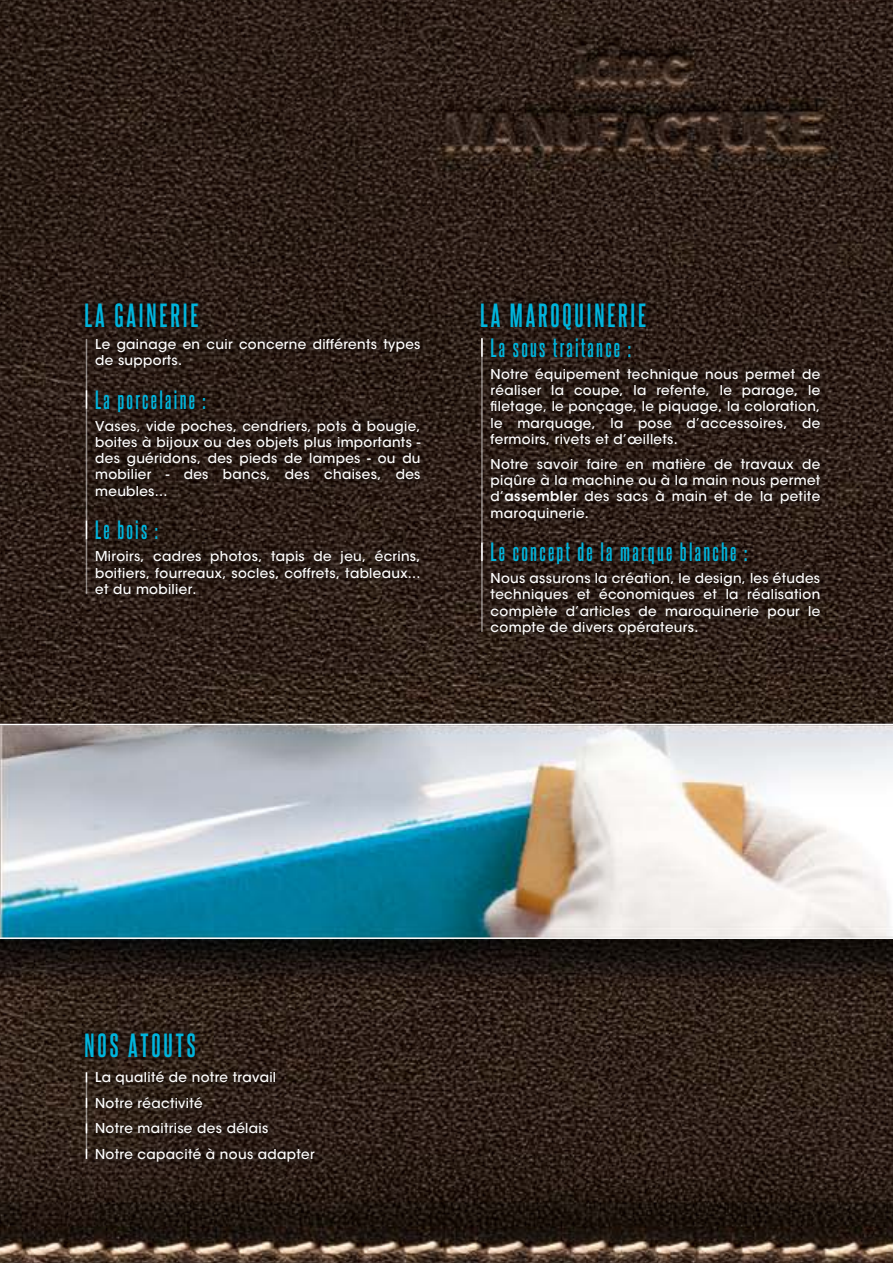
<style>
.page{position:relative;width:893px;height:1263px;background:#fff}
.page>*{position:absolute;margin:0;border:0;box-sizing:border-box;transform-origin:0 0}
.t1{font:700 28.5px "Steelfish Rg";letter-spacing:.1em;color:#00b5dd}
.t2{font:700 22.5px "Steelfish Rg";letter-spacing:.1em;color:#00b5dd}
.t3{font:500 13.5px/16.2px "ITC Avant Garde Std";letter-spacing:.025em;color:#fff;text-align:justify}
.s1{font-weight:600}
</style>
<div class="page">
<img style="left:0;top:0;width:893px;height:1263px">
<hr style="left:0;top:937px;width:893px;height:2px;background:#fff">
<hr style="left:0;top:724px;width:893px;height:1px;background:#fff">
<img style="left:71px;top:288px;width:369px;height:439px">
<img style="left:467px;top:288px;width:373px;height:468px">
<img style="left:71px;top:1017px;width:735px;height:193px">
<h1 class="t1" style="left:85px;top:298px;width:115px">LA GAINERIE</h1>
<p class="t3" style="left:95px;top:336px;width:327px">Le gainage en cuir concerne différents types de supports.</p>
<h2 class="t2" style="left:95px;top:386px;width:112px">La porcelaine :</h2>
<p class="t3" style="left:95px;top:418px;width:327px">Vases, vide poches, cendriers, pots à bougie, boites à bijoux ou des objets plus importants - des guéridons, des pieds de lampes - ou du mobilier - des bancs, des chaises, des meubles...</p>
<h2 class="t2" style="left:95px;top:516px;width:65px">Le bois :</h2>
<p class="t3" style="left:95px;top:548px;width:327px">Miroirs, cadres photos, tapis de jeu, écrins, boitiers, fourreaux, socles, coffrets, tableaux... et du mobilier.</p>
<h1 class="t1" style="left:480px;top:298px;width:168px">LA MAROQUINERIE</h1>
<h2 class="t2" style="left:491px;top:334px;width:142px">La sous traitance :</h2>
<p class="t3" style="left:491px;top:366px;width:331px">Notre équipement technique nous permet de réaliser la coupe, la refente, le parage, le filetage, le ponçage, le piquage, la coloration, le marquage, la pose d’accessoires, de fermoirs, rivets et d’œillets.</p>
<p class="t3" style="left:491px;top:456px;width:331px">Notre savoir faire en matière de travaux de piqûre à la machine ou à la main nous permet d’<span class="s1">assembler</span> des sacs à main et de la petite maroquinerie.</p>
<h2 class="t2" style="left:491px;top:538px;width:258px">Le concept de la marque blanche :</h2>
<p class="t3" style="left:491px;top:570px;width:331px">Nous assurons la création, le design, les études techniques et économiques et la réalisation complète d’articles de maroquinerie pour le compte de divers opérateurs.</p>
<h1 class="t1" style="left:85px;top:1028px;width:112px">NOS ATOUTS</h1>
<p class="t3" style="left:95px;top:1065px;width:221px;line-height:25.5px;text-align:left">La qualité de notre travail<br>Notre réactivité<br>Notre maitrise des délais<br>Notre capacité à nous adapter</p>
</div>
